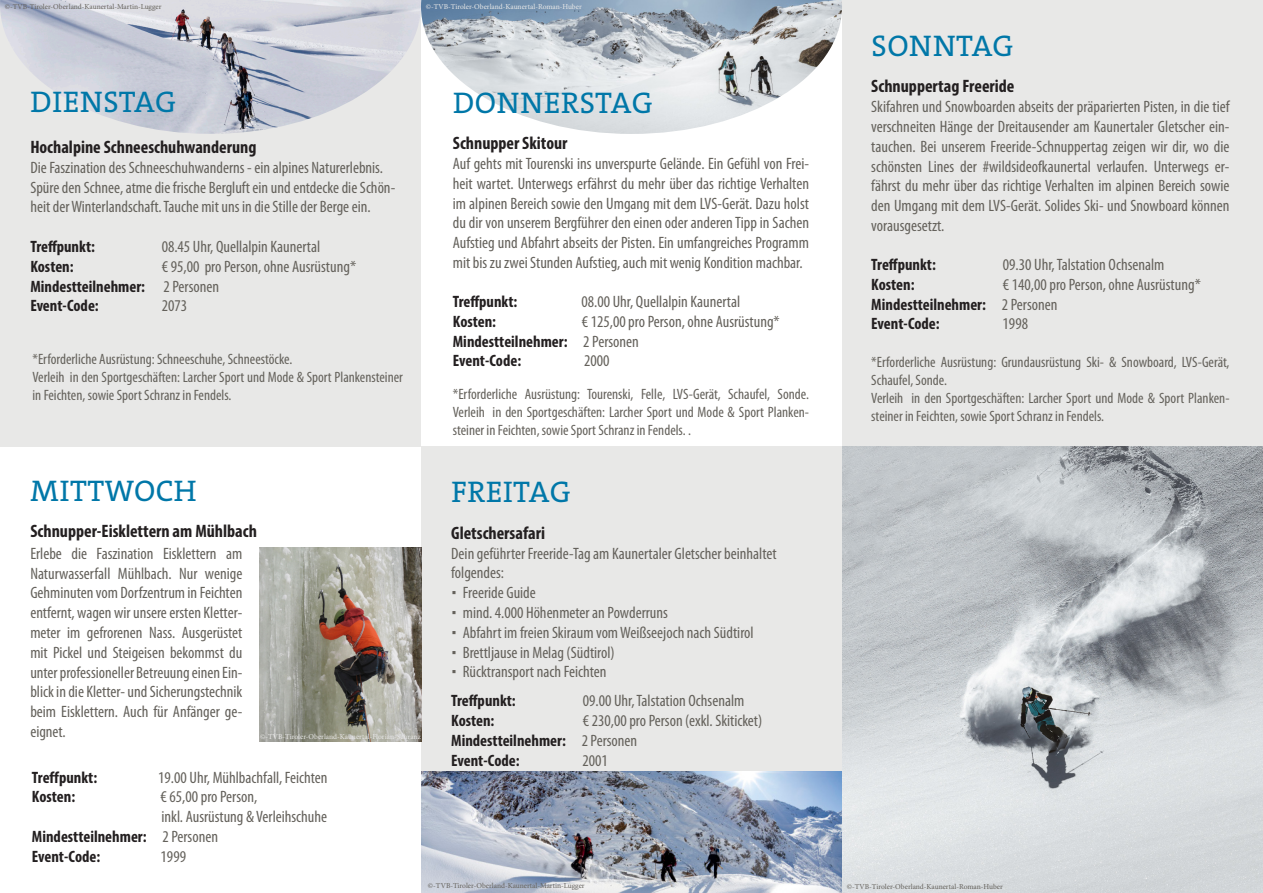
<style>
.page{position:relative;width:1263px;height:893px;background:#fff}
.page>*{position:absolute;margin:0;border:0;box-sizing:border-box;transform-origin:0 0}
.t1{font:30px "The Serif C5";letter-spacing:.02em;color:#0077a8}
.t2{font:700 condensed 18px "Myriad Pro";color:#231f20}
.t3{font:condensed 16.5px/19.8px "Myriad Pro";color:#64615b}
.t4{font:700 condensed 16.5px "Myriad Pro";color:#231f20}
.t5{font:condensed 15px/18px "Myriad Pro";color:#64615b}
.t6{font:7.5px "Minion Pro";color:#64615b}
.t7{font:7.5px "Minion Pro";color:#e8e8e7}
.s1{font-weight:700;color:#231f20}
.s2{font-weight:400;color:#64615b}
.s3{font-family:"Verdana";font-weight:700;font-stretch:normal}
</style>
<div class="page">
<div style="left:0;top:0;width:421px;height:446px;background:#e8e8e7"></div>
<div style="left:842px;top:0;width:421px;height:446px;background:#e8e8e7"></div>
<img style="left:0;top:0;width:842px;height:134px">
<div style="left:422px;top:446px;width:420px;height:447px;background:#e8e8e7"></div>
<img style="left:422px;top:772px;width:420px;height:120px">
<img style="left:259px;top:547px;width:163px;height:194px">
<img style="left:842px;top:446px;width:421px;height:447px">
<p class="t6" style="left:5px;top:2px;width:158px">©-TVB-Tiroler-Oberland-Kaunertal-Martin-Lugger</p>
<p class="t7" style="left:426px;top:2px;width:157px">©-TVB-Tiroler-Oberland-Kaunertal-Roman-Huber</p>
<p class="t1" style="left:31px;top:82px;width:147px">DIENSTAG</p>
<p class="t2" style="left:30px;top:136px;width:228px">Hochalpine Schneeschuhwanderung</p>
<p class="t3" style="left:30px;top:157px;width:354px">Die Faszination des Schneeschuhwanderns - ein alpines Naturerlebnis.</p>
<p class="t3" style="left:30px;top:177px;width:366px">Spüre den Schnee, atme die frische Bergluft ein und entdecke die Schön&shy;heit der Winterlandschaft. Tauche mit uns in die Stille der Berge ein.</p>
<p class="t4" style="left:30px;top:236px;width:66px">Treffpunkt:</p>
<p class="t3" style="left:162px;top:236px;width:160px">08.45 Uhr, Quellalpin Kaunertal</p>
<p class="t4" style="left:30px;top:256px;width:45px">Kosten:</p>
<p class="t3" style="left:30px;top:256px;width:327px;text-indent:132px">€ 95,00 pro Person, ohne Ausrüstung*<br><span class="s1">Mindestteilnehmer:</span> 2 Personen</p>
<p class="t4" style="left:30px;top:296px;width:70px">Event-Code:</p>
<p class="t3" style="left:162px;top:296px;width:27px">2073</p>
<p class="t5" style="left:32px;top:350px;width:261px">*Erforderliche Ausrüstung: Schneeschuhe, Schneestöcke.</p>
<p class="t5" style="left:32px;top:368px;width:372px">Verleih in den Sportgeschäften: Larcher Sport und Mode &amp; Sport Plankensteiner in Feichten, sowie Sport Schranz in Fendels.</p>
<p class="t1" style="left:31px;top:472px;width:167px">MITTWOCH</p>
<p class="t2" style="left:30px;top:520px;width:228px">Schnupper-Eisklettern am Mühlbach</p>
<p class="t3" style="left:30px;top:543px;width:214px;text-align:justify">Erlebe die Faszination Eisklettern am Naturwasserfall Mühlbach. Nur wenige Gehminuten vom Dorfzentrum in Feichten entfernt, wagen wir unsere ersten Kletter&shy;meter im gefrorenen Nass. Ausgerüstet mit Pickel und Steigeisen bekommst du unter professioneller Betreuung einen Ein&shy;blick in die Kletter- und Sicherungstechnik beim Eisklettern. Auch für Anfänger ge&shy;eignet.</p>
<p class="t7" style="left:260px;top:731px;width:162px">©-TVB-Tiroler-Oberland-Kaunertal-Florian-Schranz</p>
<p class="t4" style="left:32px;top:767px;width:67px">Treffpunkt:</p>
<p class="t3" style="left:158px;top:767px;width:171px">19.00 Uhr, Mühlbachfall, Feichten</p>
<p class="t4" style="left:32px;top:787px;width:45px">Kosten:</p>
<p class="t3" style="left:161px;top:787px;width:98px">€ 65,00 pro Person,</p>
<p class="t3" style="left:161px;top:807px;width:167px">inkl. Ausrüstung &amp; Verleihschuhe</p>
<p class="t4" style="left:32px;top:826px;width:188px">Mindestteilnehmer: <span class="s2">2 Personen</span></p>
<p class="t4" style="left:32px;top:846px;width:70px">Event-Code:</p>
<p class="t3" style="left:161px;top:846px;width:27px">1999</p>
<p class="t1" style="left:453px;top:83px;width:201px">DONNERSTAG</p>
<p class="t2" style="left:453px;top:132px;width:116px">Schnupper Skitour</p>
<p class="t3" style="left:453px;top:153px;width:358px;text-align:justify">Auf gehts mit Tourenski ins unverspurte Gelände. Ein Gefühl von Frei&shy;heit wartet. Unterwegs erfährst du mehr über das richtige Verhalten im alpinen Bereich sowie den Umgang mit dem LVS-Gerät. Dazu holst du dir von unserem Bergführer den einen oder anderen Tipp in Sachen Aufstieg und Abfahrt abseits der Pisten. Ein umfangreiches Programm mit bis zu zwei Stunden Aufstieg, auch mit wenig Kondition machbar.</p>
<p class="t4" style="left:453px;top:291px;width:66px">Treffpunkt:</p>
<p class="t3" style="left:581px;top:291px;width:160px">08.00 Uhr, Quellalpin Kaunertal</p>
<p class="t4" style="left:453px;top:311px;width:45px">Kosten:</p>
<p class="t3" style="left:582px;top:311px;width:199px">€ 125,00 pro Person, ohne Ausrüstung*</p>
<p class="t4" style="left:453px;top:331px;width:188px">Mindestteilnehmer: <span class="s2">2 Personen</span></p>
<p class="t4" style="left:453px;top:351px;width:70px">Event-Code:</p>
<p class="t3" style="left:584px;top:351px;width:27px">2000</p>
<p class="t5" style="left:453px;top:385px;width:358px;text-align:justify">*Erforderliche Ausrüstung: Tourenski, Felle, LVS-Gerät, Schaufel, Sonde.<br>Verleih in den Sportgeschäften: Larcher Sport und Mode &amp; Sport Planken&shy;steiner in Feichten, sowie Sport Schranz in Fendels. .</p>
<p class="t1" style="left:451px;top:473px;width:121px">FREITAG</p>
<p class="t2" style="left:451px;top:521px;width:95px">Gletschersafari</p>
<p class="t3" style="left:451px;top:543px;width:327px">Dein geführter Freeride-Tag am Kaunertaler Gletscher beinhaltet folgendes:</p>
<p class="t3" style="left:451px;top:583px;width:86px"><span class="s3">·</span> Freeride Guide</p>
<p class="t3" style="left:451px;top:602px;width:218px"><span class="s3">·</span> mind. 4.000 Höhenmeter an Powderruns</p>
<p class="t3" style="left:451px;top:622px;width:304px"><span class="s3">·</span> Abfahrt im freien Skiraum vom Weißseejoch nach Südtirol</p>
<p class="t3" style="left:451px;top:642px;width:165px"><span class="s3">·</span> Brettljause in Melag (Südtirol)</p>
<p class="t3" style="left:451px;top:662px;width:157px"><span class="s3">·</span> Rücktransport nach Feichten</p>
<p class="t4" style="left:451px;top:690px;width:66px">Treffpunkt:</p>
<p class="t3" style="left:583px;top:691px;width:163px">09.00 Uhr, Talstation Ochsenalm</p>
<p class="t4" style="left:451px;top:710px;width:45px">Kosten:</p>
<p class="t3" style="left:583px;top:710px;width:181px">€ 230,00 pro Person (exkl. Skiticket)</p>
<p class="t4" style="left:451px;top:730px;width:188px">Mindestteilnehmer: <span class="s2">2 Personen</span></p>
<p class="t4" style="left:451px;top:750px;width:70px">Event-Code:</p>
<p class="t3" style="left:582px;top:750px;width:27px">2001</p>
<p class="t6" style="left:428px;top:881px;width:158px">©-TVB-Tiroler-Oberland-Kaunertal-Martin-Lugger</p>
<p class="t1" style="left:871px;top:26px;width:143px">SONNTAG</p>
<p class="t2" style="left:871px;top:75px;width:145px">Schnuppertag Freeride</p>
<p class="t3" style="left:871px;top:97px;width:360px;text-align:justify">Skifahren und Snowboarden abseits der präparierten Pisten, in die tief verschneiten Hänge der Dreitausender am Kaunertaler Gletscher ein&shy;tauchen. Bei unserem Freeride-Schnuppertag zeigen wir dir, wo die schönsten Lines der #wildsideofkaunertal verlaufen. Unterwegs er&shy;fährst du mehr über das richtige Verhalten im alpinen Bereich sowie den Umgang mit dem LVS-Gerät. Solides Ski- und Snowboard können vorausgesetzt.</p>
<p class="t4" style="left:871px;top:254px;width:66px">Treffpunkt:</p>
<p class="t3" style="left:1003px;top:254px;width:163px">09.30 Uhr, Talstation Ochsenalm</p>
<p class="t4" style="left:871px;top:274px;width:45px">Kosten:</p>
<p class="t3" style="left:1003px;top:274px;width:199px">€ 140,00 pro Person, ohne Ausrüstung*</p>
<p class="t4" style="left:871px;top:294px;width:188px">Mindestteilnehmer: <span class="s2">2 Personen</span></p>
<p class="t4" style="left:871px;top:313px;width:70px">Event-Code:</p>
<p class="t3" style="left:1003px;top:314px;width:27px">1998</p>
<p class="t5" style="left:871px;top:353px;width:360px">*Erforderliche Ausrüstung: Grundausrüstung Ski- &amp; Snowboard, LVS-Gerät,<br>Schaufel, Sonde.</p>
<p class="t5" style="left:871px;top:389px;width:360px">Verleih in den Sportgeschäften: Larcher Sport und Mode &amp; Sport Planken&shy;steiner in Feichten, sowie Sport Schranz in Fendels.</p>
<p class="t6" style="left:847px;top:881px;width:157px">©-TVB-Tiroler-Oberland-Kaunertal-Roman-Huber</p>
</div>
